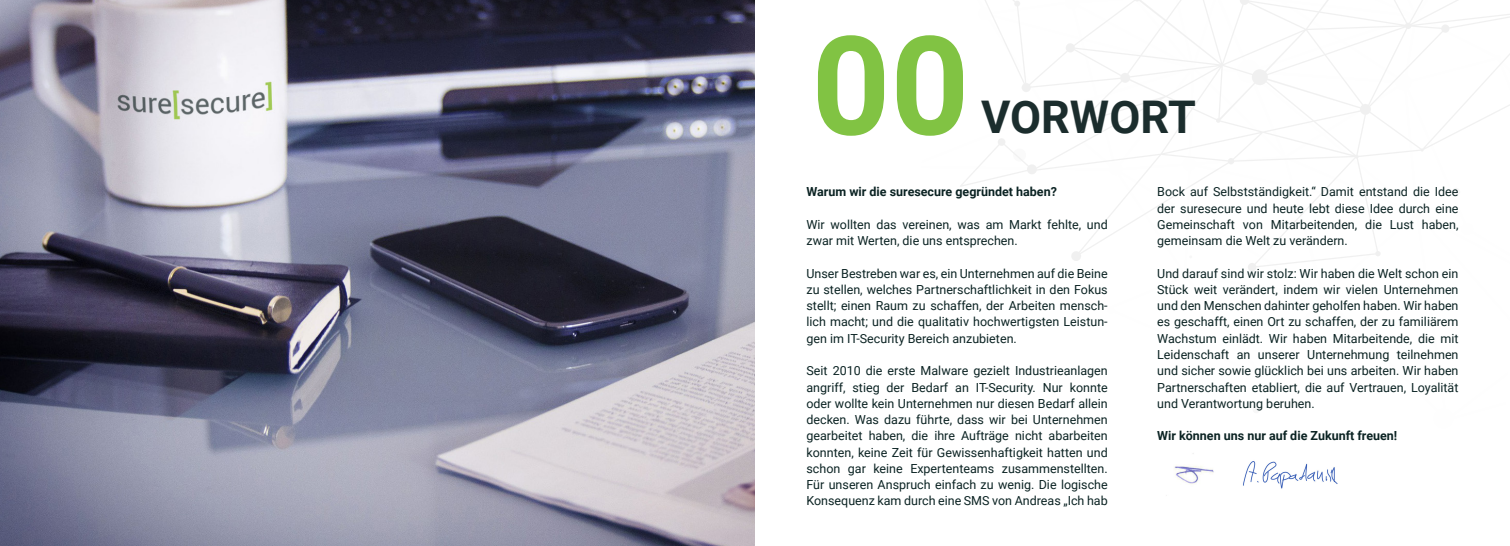
<style>
.page{position:relative;width:1510px;height:546px;background:#fff}
.page>*{position:absolute;margin:0;border:0;box-sizing:border-box;transform-origin:0 0}
.t1{font:700 137.5px "Roboto";color:#81c343}
.t2{font:700 45px "Roboto";color:#1b2d2d}
.t3{font:12.5px/16.2px "Roboto";color:#0b2323;text-align:justify}
.t4{font:700 12.5px "Roboto";color:#0b2323}
</style>
<div class="page">
<svg style="left:960px;top:0;width:549px;height:271px"></svg>
<div style="left:1452px;top:188px;width:8px;height:8px;background:#f7f7f7;border-radius:50%"></div>
<div style="left:1252px;top:406px;width:7px;height:7px;background:#f7f7f7;border-radius:50%"></div>
<img style="left:1174px;top:453px;width:164px;height:36px">
<img style="left:0;top:0;width:755px;height:546px">
<p class="t1" style="left:811px;top:-11px;width:159px">00</p>
<p class="t2" style="left:981px;top:85px;width:216px">VORWORT</p>
<p class="t4" style="left:806px;top:183px;width:252px">Warum wir die suresecure gegründet haben?</p>
<p class="t3" style="left:806px;top:216px;width:303px">Wir wollten das vereinen, was am Markt fehlte, und zwar mit Werten, die uns entsprechen.</p>
<p class="t3" style="left:806px;top:265px;width:303px">Unser Bestreben war es, ein Unternehmen auf die Beine zu stellen, welches Partnerschaftlichkeit in den Fokus stellt; einen Raum zu schaffen, der Arbeiten mensch&shy;lich macht; und die qualitativ hochwertigsten Leistun&shy;gen im IT-Security Bereich anzubieten.</p>
<p class="t3" style="left:806px;top:362px;width:303px">Seit 2010 die erste Malware gezielt Industrieanlagen angriff, stieg der Bedarf an IT-Security. Nur konnte oder wollte kein Unternehmen nur diesen Bedarf allein decken. Was dazu führte, dass wir bei Unternehmen gearbeitet haben, die ihre Aufträge nicht abarbeiten konnten, keine Zeit für Gewissenhaftigkeit hatten und schon gar keine Expertenteams zusammenstellten.<br>Für unseren Anspruch einfach zu wenig. Die logische Konsequenz kam durch eine SMS von Andreas „Ich hab</p>
<p class="t3" style="left:1157px;top:183px;width:303px">Bock auf Selbstständigkeit.“ Damit entstand die Idee der suresecure und heute lebt diese Idee durch eine Gemeinschaft von Mitarbeitenden, die Lust haben, gemeinsam die Welt zu verändern.</p>
<p class="t3" style="left:1157px;top:265px;width:303px">Und darauf sind wir stolz: Wir haben die Welt schon ein Stück weit verändert, indem wir vielen Unternehmen und den Menschen dahinter geholfen haben. Wir haben es geschafft, einen Ort zu schaffen, der zu familiärem Wachstum einlädt. Wir haben Mitarbeitende, die mit Leidenschaft an unserer Unternehmung teilnehmen und sicher sowie glücklich bei uns arbeiten. Wir haben Partnerschaften etabliert, die auf Vertrauen, Loyalität und Verantwortung beruhen.</p>
<p class="t4" style="left:1157px;top:427px;width:242px">Wir können uns nur auf die Zukunft freuen!</p>
</div>
